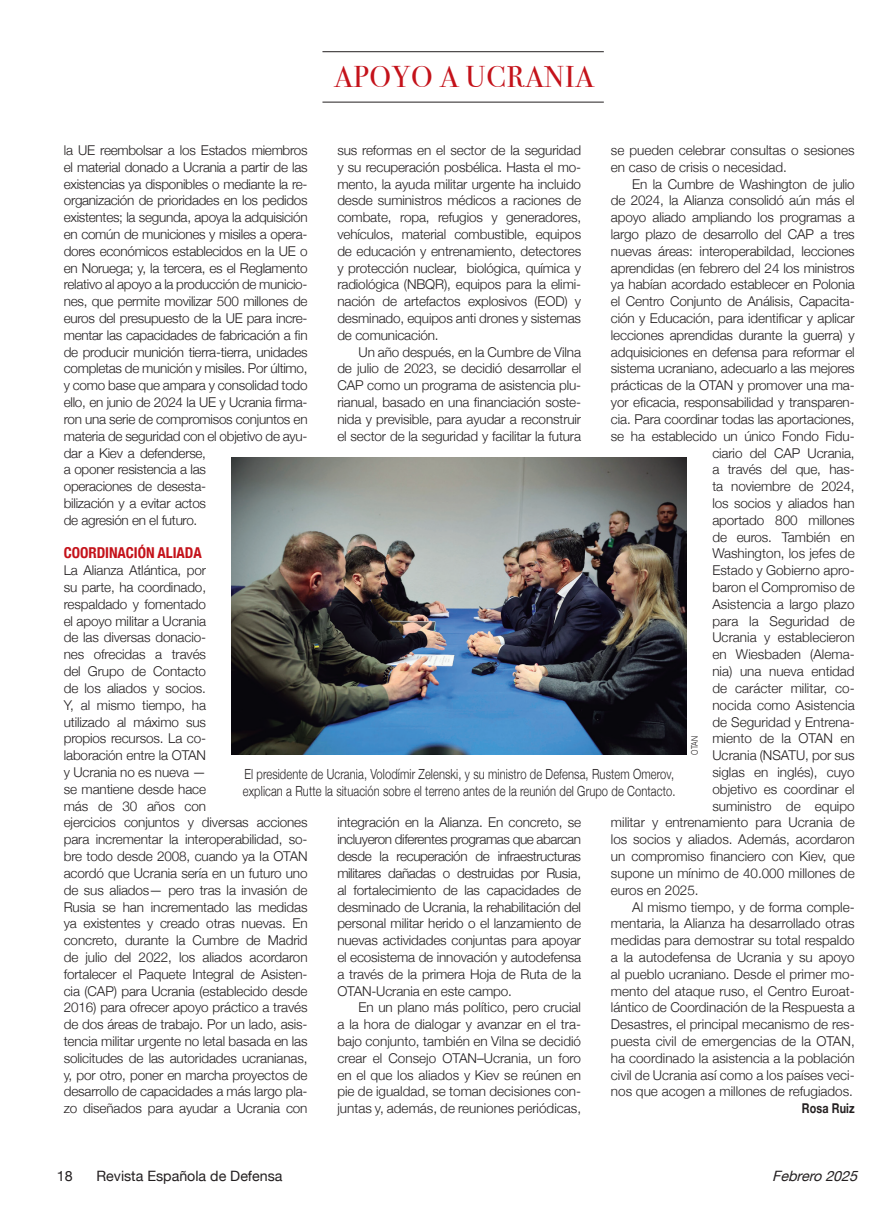
<style>
.page{position:relative;width:893px;height:1217px;background:#fff}
.page>*{position:absolute;margin:0;border:0;box-sizing:border-box;transform-origin:0 0}
.CINTILLO{font:30px "Bodoni Svty Two ITCTT";letter-spacing:.03em;color:#c4121a}
.LADILLO{font:700 condensed 15px "Helvetica Neue";letter-spacing:-.005em;color:#c4121a}
.t1{font:14.25px "Helvetica Neue";color:#231f20}
.t2{font:italic 14.25px "Helvetica Neue";color:#231f20}
.PIEDEFOTO{font:300 13.95px/16.5px "Helvetica Neue";letter-spacing:.01em;color:#231f20;scale:.8 1}
.TEXTO{font:300 13.5px/16.8px "Helvetica Neue";letter-spacing:-.01em;color:#231f20;text-align:justify}
.FIRMA{font:700 13.5px "Helvetica Neue";letter-spacing:.01em;color:#231f20;scale:.8 1}
.CRÉDITOFOTO{font:300 9px "Helvetica Neue";color:#231f20;scale:.8 1}
</style>
<div class="page">
<img style="left:232px;top:457px;width:455px;height:297px">
<hr style="left:322px;top:51px;width:282px;height:1px;background:#231f20">
<hr style="left:322px;top:102px;width:282px;height:1px;background:#231f20">
<p class="CINTILLO" style="left:335px;top:53px;width:260px">APOYO A UCRANIA</p>
<p class="TEXTO" style="left:64px;top:141px;width:245px;text-align:left">la UE reembolsar a los Estados miembros el material donado a Ucrania a partir de las existencias ya disponibles o mediante la re&shy;organización de prioridades en los pedidos existentes; la segunda, apoya la adquisición en común de municiones y misiles a opera&shy;dores económicos establecidos en la UE o en Noruega; y, la tercera, es el Reglamento relativo al apoyo a la producción de municio&shy;nes, que permite movilizar 500 millones de euros del presupuesto de la UE para incre&shy;mentar las capacidades de fabricación a fin de producir munición tierra-tierra, unidades completas de munición y misiles. Por último, y como base que ampara y consolidad todo ello, en junio de 2024 la UE y Ucrania firma&shy;ron una serie de compromisos conjuntos en materia de seguridad con el objetivo de ayu&shy;dar a Kiev a defenderse,<br>a oponer resistencia a las<br>operaciones de desesta-<br>bilización y a evitar actos<br>de agresión en el futuro.</p>
<p class="LADILLO" style="left:64px;top:540px;width:140px">COORDINACIÓN ALIADA</p>
<p class="TEXTO" style="left:64px;top:561px;width:245px;text-align:left">La Alianza Atlántica, por<br>su parte, ha coordinado,<br>respaldado y fomentado<br>el apoyo militar a Ucrania<br>de las diversas donacio-<br>nes ofrecidas a través<br>del Grupo de Contacto<br>de los aliados y socios.<br>Y, al mismo tiempo, ha<br>utilizado al máximo sus<br>propios recursos. La co-<br>laboración entre la OTAN<br>y Ucrania no es nueva —<br>se mantiene desde hace<br>más de 30 años con<br>ejercicios conjuntos y diversas acciones para incrementar la interoperabilidad, so&shy;bre todo desde 2008, cuando ya la OTAN acordó que Ucrania sería en un futuro uno de sus aliados— pero tras la invasión de<br>Rusia se han incrementado las medidas ya existentes y creado otras nuevas. En concreto, durante la Cumbre de Madrid de julio del 2022, los aliados acordaron fortalecer el Paquete Integral de Asisten&shy;cia (CAP) para Ucrania (establecido desde<br>2016) para ofrecer apoyo práctico a través de dos áreas de trabajo. Por un lado, asis&shy;tencia militar urgente no letal basada en las solicitudes de las autoridades ucranianas, y, por otro, poner en marcha proyectos de desarrollo de capacidades a más largo pla&shy;zo diseñados para ayudar a Ucrania con</p>
<p class="TEXTO" style="left:337px;top:141px;width:245px">sus reformas en el sector de la seguridad y su recuperación posbélica. Hasta el mo&shy;mento, la ayuda militar urgente ha incluido desde suministros médicos a raciones de combate, ropa, refugios y generadores, vehículos, material combustible, equipos de educación y entrenamiento, detectores y protección nuclear, biológica, química y radiológica (NBQR), equipos para la elimi&shy;nación de artefactos explosivos (EOD) y desminado, equipos anti drones y sistemas de comunicación.</p>
<p class="TEXTO" style="left:337px;top:342px;width:245px;text-indent:21px">Un año después, en la Cumbre de Vilna de julio de 2023, se decidió desarrollar el CAP como un programa de asistencia plu&shy;rianual, basado en una financiación soste&shy;nida y previsible, para ayudar a reconstruir el sector de la seguridad y facilitar la futura</p>
<p class="TEXTO" style="left:611px;top:141px;width:245px">se pueden celebrar consultas o sesiones en caso de crisis o necesidad.</p>
<p class="TEXTO" style="left:632px;top:174px;width:224px">En la Cumbre de Washington de julio</p>
<p class="TEXTO" style="left:611px;top:191px;width:245px">de 2024, la Alianza consolidó aún más el</p>
<p class="TEXTO" style="left:611px;top:208px;width:245px">apoyo aliado ampliando los programas a</p>
<p class="TEXTO" style="left:611px;top:225px;width:245px">largo plazo de desarrollo del CAP a tres</p>
<p class="TEXTO" style="left:611px;top:241px;width:245px">nuevas áreas: interoperabildad, lecciones</p>
<p class="TEXTO" style="left:611px;top:258px;width:245px">aprendidas (en febrero del 24 los ministros</p>
<p class="TEXTO" style="left:611px;top:275px;width:245px">ya habían acordado establecer en Polonia</p>
<p class="TEXTO" style="left:611px;top:292px;width:245px">el Centro Conjunto de Análisis, Capacita-</p>
<p class="TEXTO" style="left:611px;top:309px;width:245px">ción y Educación, para identificar y aplicar</p>
<p class="TEXTO" style="left:611px;top:325px;width:245px">lecciones aprendidas durante la guerra) y</p>
<p class="TEXTO" style="left:611px;top:342px;width:245px">adquisiciones en defensa para reformar el</p>
<p class="TEXTO" style="left:611px;top:359px;width:245px">sistema ucraniano, adecuarlo a las mejores</p>
<p class="TEXTO" style="left:611px;top:376px;width:245px">prácticas de la OTAN y promover una ma-</p>
<p class="TEXTO" style="left:611px;top:393px;width:245px">yor eficacia, responsabilidad y transparen-</p>
<p class="TEXTO" style="left:611px;top:409px;width:245px">cia. Para coordinar todas las aportaciones,</p>
<p class="TEXTO" style="left:611px;top:426px;width:245px">se ha establecido un único Fondo Fidu-</p>
<p class="TEXTO" style="left:712px;top:443px;width:144px">ciario del CAP Ucrania,</p>
<p class="TEXTO" style="left:712px;top:460px;width:144px">a través del que, has-</p>
<p class="TEXTO" style="left:712px;top:477px;width:144px">ta noviembre de 2024,</p>
<p class="TEXTO" style="left:712px;top:493px;width:144px">los socios y aliados han</p>
<p class="TEXTO" style="left:712px;top:510px;width:144px">aportado 800 millones</p>
<p class="TEXTO" style="left:712px;top:527px;width:144px">de euros. También en</p>
<p class="TEXTO" style="left:712px;top:544px;width:144px">Washington, los jefes de</p>
<p class="TEXTO" style="left:712px;top:561px;width:144px">Estado y Gobierno apro-</p>
<p class="TEXTO" style="left:712px;top:577px;width:144px">baron el Compromiso de</p>
<p class="TEXTO" style="left:712px;top:594px;width:144px">Asistencia a largo plazo</p>
<p class="TEXTO" style="left:712px;top:611px;width:144px">para la Seguridad de</p>
<p class="TEXTO" style="left:712px;top:628px;width:144px">Ucrania y establecieron</p>
<p class="TEXTO" style="left:712px;top:645px;width:144px">en Wiesbaden (Alema-</p>
<p class="TEXTO" style="left:712px;top:661px;width:144px">nia) una nueva entidad</p>
<p class="TEXTO" style="left:712px;top:678px;width:144px">de carácter militar, co-</p>
<p class="TEXTO" style="left:712px;top:695px;width:144px">nocida como Asistencia</p>
<p class="TEXTO" style="left:712px;top:712px;width:144px">de Seguridad y Entrena-</p>
<p class="TEXTO" style="left:712px;top:729px;width:144px">miento de la OTAN en</p>
<p class="TEXTO" style="left:712px;top:745px;width:144px">Ucrania (NSATU, por sus</p>
<p class="TEXTO" style="left:712px;top:762px;width:144px">siglas en inglés), cuyo</p>
<p class="TEXTO" style="left:712px;top:779px;width:144px">objetivo es coordinar el</p>
<p class="TEXTO" style="left:712px;top:796px;width:144px">suministro de equipo</p>
<p class="TEXTO" style="left:611px;top:813px;width:245px">militar y entrenamiento para Ucrania de</p>
<p class="TEXTO" style="left:611px;top:829px;width:245px">los socios y aliados. Además, acordaron</p>
<p class="TEXTO" style="left:611px;top:846px;width:245px">un compromiso financiero con Kiev, que</p>
<p class="TEXTO" style="left:611px;top:863px;width:245px">supone un mínimo de 40.000 millones de</p>
<p class="TEXTO" style="left:611px;top:880px;width:89px">euros en 2025.</p>
<p class="TEXTO" style="left:611px;top:897px;width:245px;text-indent:21px">Al mismo tiempo, y de forma comple&shy;mentaria, la Alianza ha desarrollado otras medidas para demostrar su total respaldo a la autodefensa de Ucrania y su apoyo al pueblo ucraniano. Desde el primer mo&shy;mento del ataque ruso, el Centro Euroat&shy;lántico de Coordinación de la Respuesta a Desastres, el principal mecanismo de res&shy;puesta civil de emergencias de la OTAN, ha coordinado la asistencia a la población civil de Ucrania así como a los países veci&shy;nos que acogen a millones de refugiados.</p>
<p class="FIRMA" style="left:802px;top:1097px;width:68px">Rosa Ruiz</p>
<p class="CRÉDITOFOTO" style="left:687px;top:754px;width:25px;rotate:-90deg">OTAN</p>
<p class="PIEDEFOTO" style="left:243px;top:764px;width:542px">El presidente de Ucrania, Volodímir Zelenski, y su ministro de Defensa, Rustem Omerov, explican a Rutte la situación sobre el terreno antes de la reunión del Grupo de Contacto.</p>
<p class="TEXTO" style="left:337px;top:813px;width:245px">integración en la Alianza. En concreto, se incluyeron diferentes programas que abarcan desde la recuperación de infraestructuras militares dañadas o destruidas por Rusia, al fortalecimiento de las capacidades de desminado de Ucrania, la rehabilitación del personal militar herido o el lanzamiento de nuevas actividades conjuntas para apoyar el ecosistema de innovación y autodefensa a través de la primera Hoja de Ruta de la OTAN-Ucrania en este campo.</p>
<p class="TEXTO" style="left:337px;top:997px;width:245px;text-indent:21px">En un plano más político, pero crucial a la hora de dialogar y avanzar en el tra&shy;bajo conjunto, también en Vilna se decidió crear el Consejo OTAN–Ucrania, un foro en el que los aliados y Kiev se reúnen en pie de igualdad, se toman decisiones con&shy;juntas y, además, de reuniones periódicas,</p>
<p class="t1" style="left:57px;top:1165px;width:17px">18</p>
<p class="t1" style="left:96px;top:1165px;width:188px">Revista Española de Defensa</p>
<p class="t2" style="left:772px;top:1165px;width:92px">Febrero2025</p>
</div>
